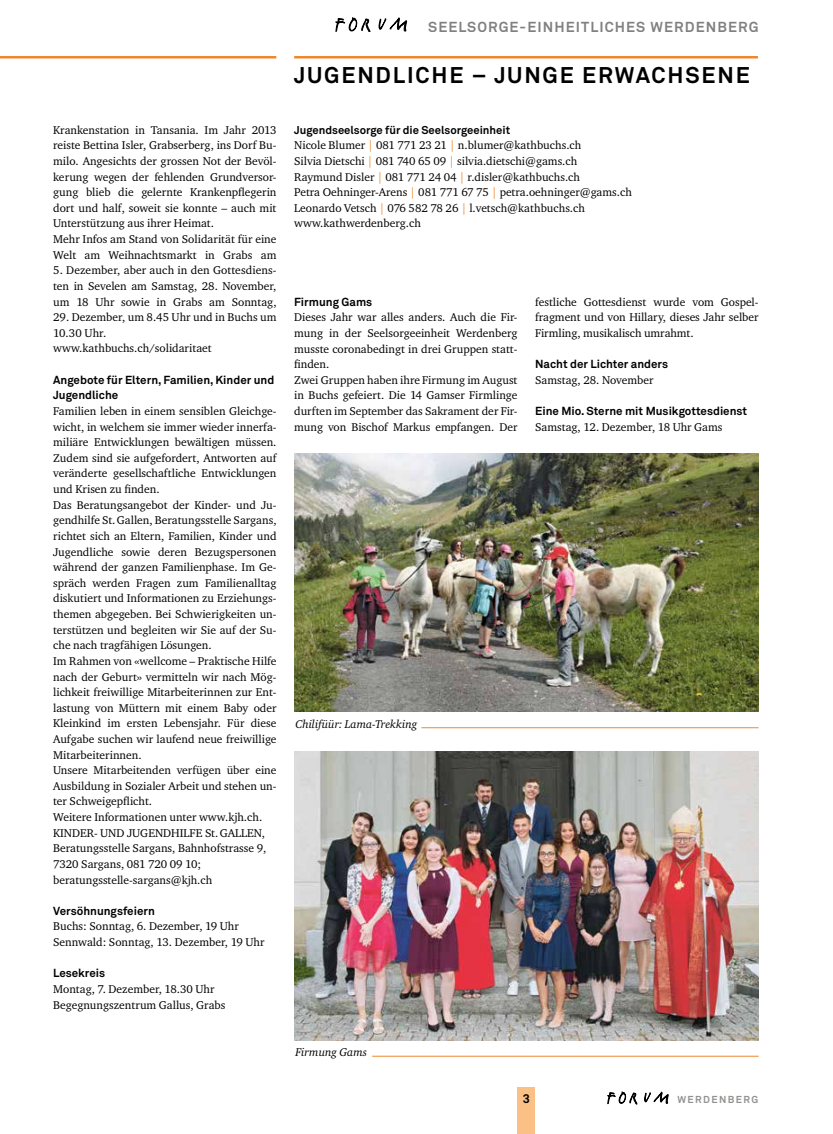
<style>
.page{position:relative;width:833px;height:1134px;background:#fff}
.page>*{position:absolute;margin:0;border:0;box-sizing:border-box;transform-origin:0 0}
.t1{font:700 22.5px "Akkurat";letter-spacing:.08em;color:#000}
.t2{font:700 14.38px "Akkurat";letter-spacing:.075em;color:#000}
.t3{font:700 12.5px "Akkurat";color:#000}
.t4{font:11.5px/15.6px "Charter ITC";color:#000}
.t5{font:700 11.5px/15.6px "Akkurat";color:#000}
.t6{font:italic 11.5px "Charter ITC";color:#000}
.t7{font:700 11.25px "Akkurat";color:#000}
.t8{font:700 10px "Akkurat";letter-spacing:.14em;color:#949290}
.s1{color:#ee872e}
</style>
<div class="page">
<svg style="left:644px;top:1092px;width:24px;height:11px"></svg>
<svg style="left:607px;top:1092px;width:30px;height:12px"></svg>
<div style="left:517px;top:1087px;width:18px;height:47px;background:#fac085"></div>
<hr style="left:0;top:56px;width:276px;height:2px;background:#ee872e">
<hr style="left:294px;top:56px;width:464px;height:2px;background:#ee872e">
<svg style="left:379px;top:18px;width:27px;height:13px"></svg>
<svg style="left:336px;top:18px;width:34px;height:14px"></svg>
<img style="left:294px;top:454px;width:464px;height:258px">
<img style="left:294px;top:751px;width:464px;height:289px">
<hr style="left:372px;top:1056px;width:386px;height:1px;background:#ee872e">
<hr style="left:421px;top:727px;width:337px;height:1px;background:#ee872e">
<p class="t4" style="left:53px;top:122px;width:225px">Krankenstation in Tansania. Im Jahr 2013 reiste Bettina Isler, Grabserberg, ins Dorf Bu&shy;milo. Angesichts der grossen Not der Bevöl&shy;kerung wegen der fehlenden Grundversor&shy;gung blieb die gelernte Krankenpflegerin dort und half, soweit sie konnte – auch mit Unterstützung aus ihrer Heimat.<br>Mehr Infos am Stand von Solidarität für eine Welt am Weihnachtsmarkt in Grabs am</p>
<p class="t4" style="left:53px;top:262px;width:225px;text-align:justify">5. Dezember, aber auch in den Gottesdiens&shy;ten in Sevelen am Samstag, 28. November, um 18 Uhr sowie in Grabs am Sonntag,</p>
<p class="t4" style="left:53px;top:309px;width:225px">29. Dezember, um 8.45 Uhr und in Buchs um<br>10.30 Uhr.<br>www.kathbuchs.ch/solidaritaet</p>
<p class="t5" style="left:53px;top:372px;width:223px">Angebote für Eltern, Familien, Kinder und<br>Jugendliche</p>
<p class="t4" style="left:53px;top:403px;width:225px">Familien leben in einem sensiblen Gleichge&shy;wicht, in welchem sie immer wieder innerfa&shy;miliäre Entwicklungen bewältigen müssen.<br>Zudem sind sie aufgefordert, Antworten auf veränderte gesellschaftliche Entwicklungen und Krisen zu finden.<br>Das Beratungsangebot der Kinder- und Ju&shy;gendhilfe St.Gallen, Beratungsstelle Sargans, richtet sich an Eltern, Familien, Kinder und Jugendliche sowie deren Bezugspersonen während der ganzen Familienphase. Im Ge&shy;spräch werden Fragen zum Familienalltag diskutiert und Informationen zu Erziehungs&shy;themen abgegeben. Bei Schwierigkeiten un&shy;terstützen und begleiten wir Sie auf der Su&shy;che nach tragfähigen Lösungen.<br>Im Rahmen von «wellcome – Praktische Hilfe nach der Geburt» vermitteln wir nach Mög&shy;lichkeit freiwillige Mitarbeiterinnen zur Ent&shy;lastung von Müttern mit einem Baby oder Kleinkind im ersten Lebensjahr. Für diese Aufgabe suchen wir laufend neue freiwillige Mitarbeiterinnen.<br>Unsere Mitarbeitenden verfügen über eine Ausbildung in Sozialer Arbeit und stehen un&shy;ter Schweigepflicht.<br>Weitere Informationen unter www.kjh.ch.<br>KINDER- UND JUGENDHILFE St.GALLEN, Beratungsstelle Sargans, Bahnhofstrasse 9, 7320 Sargans, 081 720 09 10; beratungsstelle-sargans@kjh.ch</p>
<p class="t5" style="left:53px;top:903px;width:103px">Versöhnungsfeiern</p>
<p class="t4" style="left:53px;top:918px;width:213px">Buchs: Sonntag, 6. Dezember, 19 Uhr<br>Sennwald: Sonntag, 13. Dezember, 19 Uhr</p>
<p class="t5" style="left:53px;top:965px;width:53px">Lesekreis</p>
<p class="t4" style="left:53px;top:981px;width:174px">Montag, 7. Dezember, 18.30 Uhr<br>Begegnungszentrum Gallus, Grabs</p>
<p class="t2" style="left:428px;top:18px;width:332px">SEELSORGE-EINHEITLICHES WERDENBERG</p>
<h1 class="t1" style="left:294px;top:61px;width:457px">JUGENDLICHE – JUNGE ERWACHSENE</h1>
<p class="t7" style="left:294px;top:123px;width:217px">Jugendseelsorge für die Seelsorgeeinheit</p>
<p class="t4" style="left:294px;top:137px;width:339px">Nicole Blumer <span class="s1">|</span> 081 771 23 21 <span class="s1">|</span> n.blumer@kathbuchs.ch<br>Silvia Dietschi <span class="s1">|</span> 081 740 65 09 <span class="s1">|</span> silvia.dietschi@gams.ch<br>Raymund Disler <span class="s1">|</span> 081 771 24 04 <span class="s1">|</span> r.disler@kathbuchs.ch<br>Petra Oehninger-Arens <span class="s1">|</span> 081 771 67 75 <span class="s1">|</span> petra.oehninger@gams.ch Leonardo Vetsch <span class="s1">|</span> 076 582 78 26 <span class="s1">|</span> l.vetsch@kathbuchs.ch www.kathwerdenberg.ch</p>
<p class="t5" style="left:294px;top:294px;width:80px">Firmung Gams</p>
<p class="t4" style="left:294px;top:309px;width:225px">Dieses Jahr war alles anders. Auch die Fir&shy;mung in der Seelsorgeeinheit Werdenberg musste coronabedingt in drei Gruppen statt&shy;finden.<br>Zwei Gruppen haben ihre Firmung im August in Buchs gefeiert. Die 14 Gamser Firmlinge durften im September das Sakrament der Fir&shy;mung von Bischof Markus empfangen. Der</p>
<p class="t4" style="left:535px;top:294px;width:225px;text-align:justify">festliche Gottesdienst wurde vom Gospel&shy;fragment und von Hillary, dieses Jahr selber Firmling, musikalisch umrahmt.</p>
<p class="t5" style="left:535px;top:356px;width:134px">Nacht der Lichter anders</p>
<p class="t4" style="left:535px;top:372px;width:120px">Samstag, 28. November</p>
<p class="t5" style="left:535px;top:403px;width:213px">Eine Mio. Sterne mit Musikgottesdienst</p>
<p class="t4" style="left:535px;top:419px;width:189px">Samstag, 12. Dezember, 18 Uhr Gams</p>
<p class="t6" style="left:295px;top:716px;width:123px">Chilifüür: Lama-Trekking</p>
<p class="t6" style="left:295px;top:1045px;width:73px">Firmung Gams</p>
<p class="t3" style="left:523px;top:1090px;width:9px">3</p>
<p class="t8" style="left:677px;top:1093px;width:82px">WERDENBERG</p>
</div>
